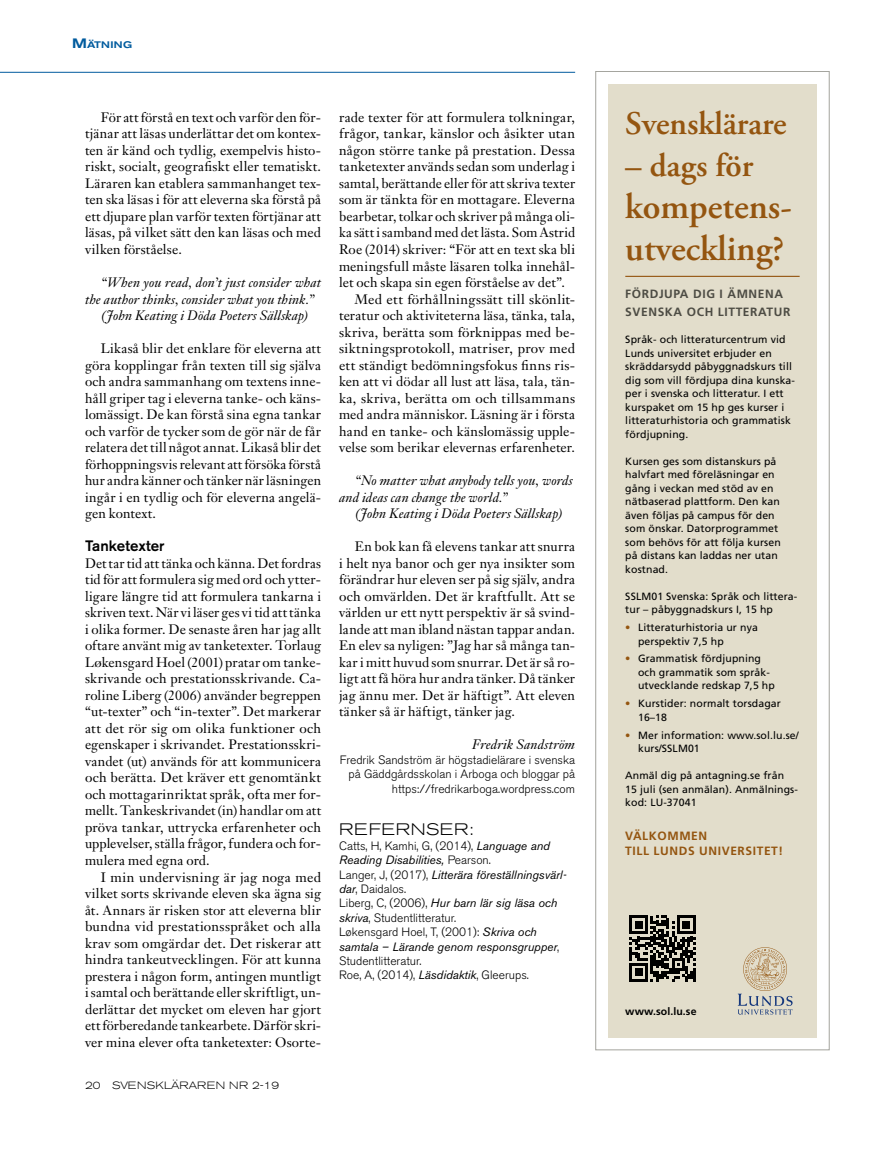
<style>
.page{position:relative;width:893px;height:1149px;background:#fff}
.page>*{position:absolute;margin:0;border:0;box-sizing:border-box;transform-origin:0 0}
.t1{font:600 36px/42px "Adobe Garamond Pro";color:#945510}
.t2{font:600 33px "Adobe Garamond Pro";color:#945510}
.t3{font:300 expanded 16.5px "Akzidenz Grotesk BE";letter-spacing:.04em;color:#000}
.t4{font:500 15px "Akzidenz Grotesk BE";color:#000}
.t5{font:13.5px/16.5px "Janson Text";letter-spacing:.015em;color:#000;text-align:justify}
.t6{font:italic 13.5px/16.5px "Janson Text";letter-spacing:.01em;color:#000}
.t7{font:300 12px/14.4px "Akzidenz Grotesk BE";color:#000;text-align:right}
.t8{font:700 12px/18px "Frutiger LT Std";letter-spacing:.05em;color:#4d4c44}
.t9{font:700 12px/15px "Frutiger LT Std";letter-spacing:.05em;color:#945510}
.t10{font:10.5px/13.5px "Frutiger LT Std";letter-spacing:.01em;color:#000}
.t11{font:300 expanded 10.5px "Akzidenz Grotesk BE";color:#000}
.t12{font:700 10.5px "Frutiger LT Std";letter-spacing:.01em;color:#000}
.t13{font:500 expanded 9.45px "Akzidenz Grotesk BE";letter-spacing:.01em;color:#005b9e}
.s1{font-size:13.5px}
.s2{font-weight:400;font-style:italic}
.s3{color:#945510}
</style>
<div class="page">
<hr style="left:0;top:72px;width:575px;height:1px;background:#005b9e">
<div style="left:608px;top:84px;width:209px;height:952px;background:#e2ddcb"></div>
<hr style="left:625px;top:276px;width:175px;height:1px;background:#945510">
<svg style="left:738px;top:947px;width:54px;height:67px"></svg>
<svg style="left:629px;top:915px;width:66px;height:66px"></svg>
<div style="left:595px;top:71px;width:234px;height:978px;border:1px solid #a3a39c"></div>
<p class="t13" style="left:72px;top:40px;width:61px"><span class="s1">M</span>ätni ng</p>
<p class="t5" style="left:85px;top:109px;width:238px;text-indent:16px">För att förstå en text och varför den för&shy;tjänar att läsas underlättar det om kontex&shy;ten är känd och tydlig, exempelvis histo&shy;riskt, socialt, geografiskt eller tematiskt.<br>Läraren kan etablera sammanhanget tex&shy;ten ska läsas i för att eleverna ska förstå på ett djupare plan varför texten förtjänar att läsas, på vilket sätt den kan läsas och med vilken förståelse.</p>
<p class="t6" style="left:101px;top:274px;width:222px">“When you read, don’t just consider what</p>
<p class="t6" style="left:85px;top:290px;width:231px">the author thinks, consider what you think.”</p>
<p class="t6" style="left:101px;top:307px;width:209px">(John Keating i Döda Poeters Sällskap)</p>
<p class="t5" style="left:85px;top:340px;width:238px;text-indent:16px">Likaså blir det enklare för eleverna att göra kopplingar från texten till sig själva och andra sammanhang om textens inne&shy;håll griper tag i eleverna tanke- och käns&shy;lomässigt. De kan förstå sina egna tankar och varför de tycker som de gör när de får relatera det till något annat. Likaså blir det förhoppningsvis relevant att försöka förstå hur andra känner och tänker när läsningen ingår i en tydlig och för eleverna angelä&shy;gen kontext.</p>
<p class="t4" style="left:85px;top:536px;width:81px">Tanketexter</p>
<p class="t5" style="left:85px;top:554px;width:238px">Det tar tid att tänka och känna. Det fordras tid för att formulera sig med ord och ytter&shy;ligare längre tid att formulera tankarna i skriven text. När vi läser ges vi tid att tänka i olika former. De senaste åren har jag allt oftare använt mig av tanketexter. Torlaug Løkensgard Hoel (2001) pratar om tanke&shy;skrivande och prestationsskrivande. Ca&shy;roline Liberg (2006) använder begreppen “ut-texter” och “in-texter”. Det markerar att det rör sig om olika funktioner och egenskaper i skrivandet. Prestationsskri&shy;vandet (ut) används för att kommunicera och berätta. Det kräver ett genomtänkt och mottagarinriktat språk, ofta mer for&shy;mellt. Tankeskrivandet (in) handlar om att pröva tankar, uttrycka erfarenheter och upplevelser, ställa frågor, fundera och for&shy;mulera med egna ord.</p>
<p class="t5" style="left:85px;top:868px;width:238px;text-indent:16px">I min undervisning är jag noga med vilket sorts skrivande eleven ska ägna sig åt. Annars är risken stor att eleverna blir bundna vid prestationsspråket och alla krav som omgärdar det. Det riskerar att hindra tankeutvecklingen. För att kunna prestera i någon form, antingen muntligt i samtal och berättande eller skriftligt, un&shy;derlättar det mycket om eleven har gjort ett förberedande tankearbete. Därför skri&shy;ver mina elever ofta tanketexter: Osorte-</p>
<p class="t11" style="left:85px;top:1078px;width:196px">20 SVENSKLÄRAREN NR 2-19</p>
<p class="t5" style="left:339px;top:109px;width:238px">rade texter för att formulera tolkningar,</p>
<p class="t5" style="left:339px;top:125px;width:238px">frågor, tankar, känslor och åsikter utan</p>
<p class="t5" style="left:339px;top:142px;width:237px">någon större tanke på prestation. Dessa</p>
<p class="t5" style="left:339px;top:158px;width:238px">tanketexter används sedan som underlag i</p>
<p class="t5" style="left:339px;top:175px;width:238px">samtal, berättande eller för att skriva texter</p>
<p class="t5" style="left:339px;top:191px;width:238px">som är tänkta för en mottagare. Eleverna</p>
<p class="t5" style="left:339px;top:208px;width:238px">bearbetar, tolkar och skriver på många oli-</p>
<p class="t5" style="left:339px;top:224px;width:238px">ka sätt i samband med det lästa. Som Astrid</p>
<p class="t5" style="left:339px;top:241px;width:238px">Roe (2014) skriver: “För att en text ska bli</p>
<p class="t5" style="left:339px;top:257px;width:238px">meningsfull måste läsaren tolka innehål-</p>
<p class="t5" style="left:339px;top:274px;width:227px">let och skapa sin egen förståelse av det”.</p>
<p class="t5" style="left:355px;top:290px;width:222px">Med ett förhållningssätt till skönlit-</p>
<p class="t5" style="left:339px;top:307px;width:238px">teratur och aktiviteterna läsa, tänka, tala,</p>
<p class="t5" style="left:339px;top:323px;width:238px">skriva, berätta som förknippas med be-</p>
<p class="t5" style="left:339px;top:340px;width:238px">siktningsprotokoll, matriser, prov med</p>
<p class="t5" style="left:339px;top:356px;width:238px">ett ständigt bedömningsfokus finns ris-</p>
<p class="t5" style="left:339px;top:373px;width:238px">ken att vi dödar all lust att läsa, tala, tän-</p>
<p class="t5" style="left:339px;top:389px;width:238px">ka, skriva, berätta om och tillsammans</p>
<p class="t5" style="left:339px;top:406px;width:238px">med andra människor. Läsning är i första</p>
<p class="t5" style="left:339px;top:422px;width:238px">hand en tanke- och känslomässig upple-</p>
<p class="t5" style="left:339px;top:439px;width:238px">velse som berikar elevernas erfarenheter.</p>
<p class="t6" style="left:339px;top:472px;width:235px;text-indent:16px">“No matter what anybody tells you, words and ideas can change the world.”</p>
<p class="t6" style="left:355px;top:505px;width:209px">(John Keating i Döda Poeters Sällskap)</p>
<p class="t5" style="left:339px;top:538px;width:238px;text-indent:16px">En bok kan få elevens tankar att snurra i helt nya banor och ger nya insikter som förändrar hur eleven ser på sig själv, andra och omvärlden. Det är kraftfullt. Att se världen ur ett nytt perspektiv är så svind&shy;lande att man ibland nästan tappar andan.<br>En elev sa nyligen: ”Jag har så många tan&shy;kar i mitt huvud som snurrar. Det är så ro&shy;ligt att få höra hur andra tänker. Då tänker jag ännu mer. Det är häftigt”. Att eleven tänker så är häftigt, tänker jag.</p>
<p class="t6" style="left:472px;top:736px;width:104px">Fredrik Sandström</p>
<p class="t7" style="left:340px;top:752px;width:237px">Fredrik Sandström är högstadielärare i svenska på Gäddgårdsskolan i Arboga och bloggar på https://fredrikarboga.wordpress.com</p>
<p class="t3" style="left:339px;top:820px;width:136px">REFERNSER:</p>
<p class="t7" style="left:339px;top:838px;width:229px;text-align:left">Catts, H, Kamhi, G, (2014), <span class="s2">Language and Reading Disabilities,</span> Pearson.<br>Langer, J, (2017), <span class="s2">Litterära föreställningsvärl&shy;dar</span>, Daidalos.<br>Liberg, C, (2006), <span class="s2">Hur barn lär sig läsa och skriva</span>, Studentlitteratur.<br>Løkensgard Hoel, T, (2001): <span class="s2">Skriva och samtala – Lärande genom responsgrupper</span>, Studentlitteratur.<br>Roe, A, (2014), <span class="s2">Läsdidaktik</span>, Gleerups.</p>
<h2 class="t2" style="left:625px;top:104px;width:163px">Svensklärare</h2>
<h2 class="t2" style="left:625px;top:146px;width:129px">– dags för</h2>
<h1 class="t1" style="left:625px;top:185px;width:168px">kompetens&shy;utveckling?</h1>
<p class="t8" style="left:625px;top:285px;width:167px">FÖRDJUPA DIG I ÄMNENA<br>SVENSKA OCH LITTERATUR</p>
<p class="t10" style="left:625px;top:332px;width:171px">Språk- och litteraturcentrum vid<br>Lunds universitet erbjuder en skräddarsydd påbyggnadskurs till dig som vill fördjupa dina kunska&shy;per i svenska och litteratur. I ett kurspaket om 15 hp ges kurser i litteraturhistoria och grammatisk fördjupning.</p>
<p class="t10" style="left:625px;top:454px;width:157px">Kursen ges som distanskurs på halvfart med föreläsningar en gång i veckan med stöd av en nätbaserad plattform. Den kan även följas på campus för den som önskar. Datorprogrammet som behövs för att följa kursen på distans kan laddas ner utan kostnad.</p>
<p class="t10" style="left:625px;top:589px;width:174px">SSLM01 Svenska: Språk och littera&shy;tur – påbyggnadskurs I, 15 hp</p>
<p class="t10" style="left:638px;top:620px;width:121px;text-indent:-13px"><span class="s3">•</span> Litteraturhistoria ur nya perspektiv 7,5 hp</p>
<p class="t10" style="left:638px;top:652px;width:138px;text-indent:-13px"><span class="s3">•</span> Grammatisk fördjupning och grammatik som språk&shy;utvecklande redskap 7,5 hp</p>
<p class="t10" style="left:638px;top:696px;width:144px;text-indent:-13px"><span class="s3">•</span> Kurstider: normalt torsdagar<br>16–18</p>
<p class="t10" style="left:638px;top:728px;width:162px;text-indent:-13px"><span class="s3">•</span> Mer information: www.sol.lu.se/ kurs/SSLM01</p>
<p class="t10" style="left:625px;top:768px;width:174px">Anmäl dig på antagning.se från<br>15 juli (sen anmälan). Anmälnings&shy;kod: LU-37041</p>
<p class="t9" style="left:625px;top:827px;width:159px">VÄLKOMMEN<br>TILL LUNDS UNIVERSITET!</p>
<p class="t12" style="left:625px;top:1004px;width:73px">www.sol.lu.se</p>
</div>
